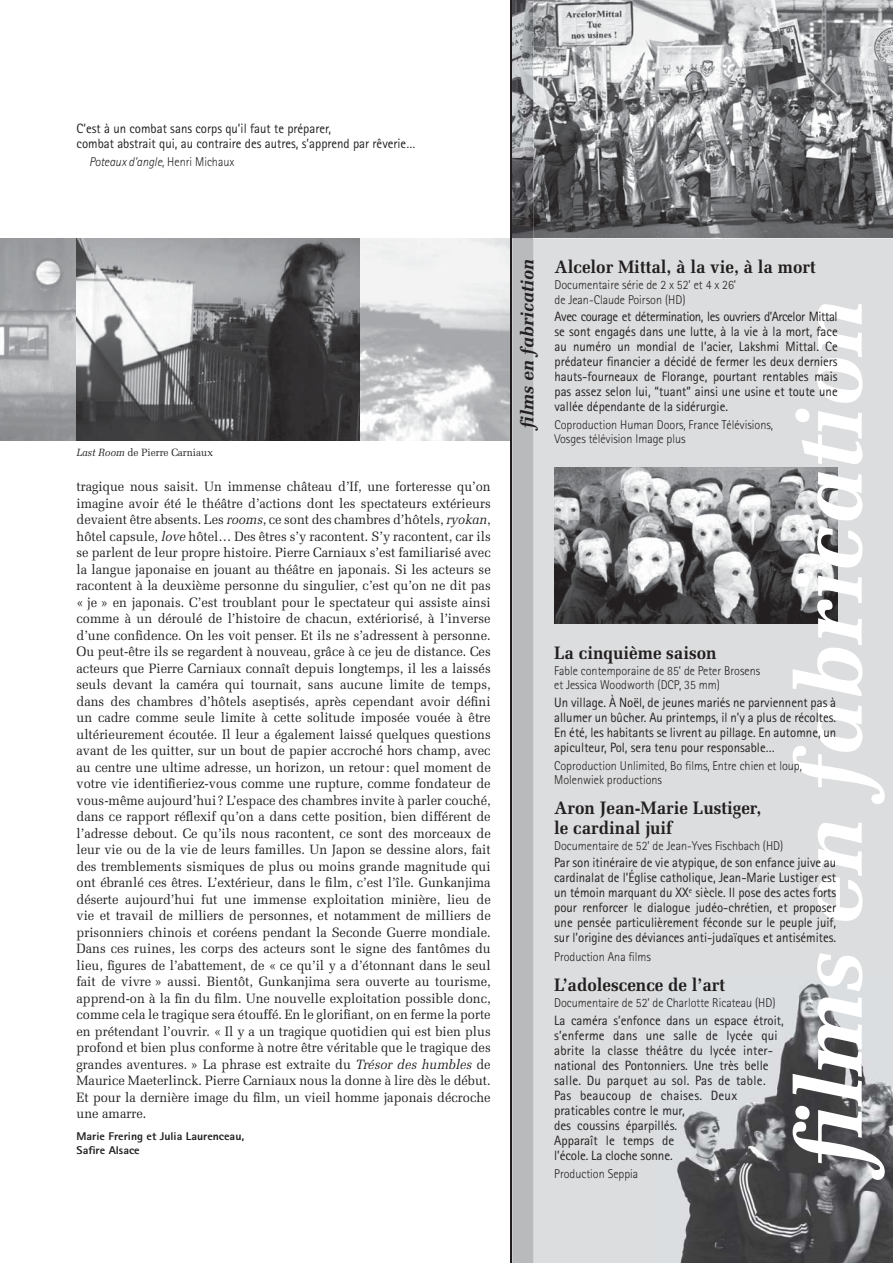
<style>
.page{position:relative;width:893px;height:1263px;background:#fff}
.page>*{position:absolute;margin:0;border:0;box-sizing:border-box;transform-origin:0 0}
.t1{font:italic 700 92.55px "Melior";color:#fff}
.t2{font:700 18px/19.5px "Melior";color:#231f20;scale:.95 1}
.t3{font:italic 700 18px "Melior";color:#231f20}
.t4{font:13.5px/16.5px "Melior";color:#231f20;text-align:justify;scale:.95 1}
.t5{font:13.5px/15px "Rotis Sans Serif";color:#231f20;text-align:justify;scale:.95 1}
.t6{font:300 12.75px/14.2px "Rotis Sans Serif";color:#231f20;scale:.95 1}
.t7{font:italic 300 12.75px "Rotis Sans Serif";color:#231f20;scale:.95 1}
.t8{font:800 11.25px/13.5px "Rotis Sans Serif";color:#231f20;scale:1.05 1}
.t9{font:10.5px "Melior";color:#231f20;scale:.95 1}
.s1{font-style:normal}
.s2{font-style:italic}
</style>
<div class="page">
<div style="left:513px;top:0;width:380px;height:1263px;background:#dcddde"></div>
<img style="left:554px;top:468px;width:283px;height:156px">
<img style="left:533px;top:0;width:360px;height:238px">
<img style="left:677px;top:981px;width:216px;height:282px">
<div style="left:512px;top:238px;width:21px;height:1025px;background:#b8babc"></div>
<img style="left:512px;top:0;width:21px;height:238px">
<img style="left:0;top:238px;width:77px;height:202px">
<img style="left:360px;top:238px;width:150px;height:202px">
<svg style="left:77px;top:238px;width:283px;height:202px"></svg>
<hr style="left:510px;top:0;width:2px;height:1263px;background:#231f20">
<p class="t5" style="left:77px;top:122px;width:358px">C’est à un combat sans corps qu’il faut te préparer,<br>combat abstrait qui, au contraire des autres, s’apprend par rêverie…</p>
<p class="t7" style="left:89px;top:157px;width:154px">Poteaux d’angle<span class="s1">, Henri Michaux</span></p>
<p class="t9" style="left:77px;top:449px;width:145px"><span class="s2">Last Room</span> de Pierre Carniaux</p>
<p class="t4" style="left:77px;top:480px;width:437px">tragique nous saisit. Un immense château d’If, une forteresse qu’on imagine avoir été le théâtre d’actions dont les spectateurs extérieurs devaient être absents. Les <span class="s2">rooms</span>, ce sont des chambres d’hôtels, <span class="s2">ryokan</span>, hôtel capsule, <span class="s2">love</span> hôtel… Des êtres s’y racontent. S’y racontent, car ils se parlent de leur propre histoire. Pierre Carniaux s’est familiarisé avec la langue japonaise en jouant au théâtre en japonais. Si les acteurs se racontent à la deuxième personne du singulier, c’est qu’on ne dit pas « je » en japonais. C’est troublant pour le spectateur qui assiste ainsi comme à un déroulé de l’histoire de chacun, extériorisé, à l’inverse d’une confidence. On les voit penser. Et ils ne s’adressent à personne.<br>Ou peut-être ils se regardent à nouveau, grâce à ce jeu de distance. Ces acteurs que Pierre Carniaux connaît depuis longtemps, il les a laissés seuls devant la caméra qui tournait, sans aucune limite de temps, dans des chambres d’hôtels aseptisés, après cependant avoir défini un cadre comme seule limite à cette solitude imposée vouée à être ultérieurement écoutée. Il leur a également laissé quelques questions avant de les quitter, sur un bout de papier accroché hors champ, avec au centre une ultime adresse, un horizon, un retour : quel moment de votre vie identifieriez-vous comme une rupture, comme fondateur de vous-même aujourd’hui ? L’espace des chambres invite à parler couché, dans ce rapport réflexif qu’on a dans cette position, bien différent de l’adresse debout. Ce qu’ils nous racontent, ce sont des morceaux de leur vie ou de la vie de leurs familles. Un Japon se dessine alors, fait des tremblements sismiques de plus ou moins grande magnitude qui ont ébranlé ces êtres. L’extérieur, dans le film, c’est l’île. Gunkanjima déserte aujourd’hui fut une immense exploitation minière, lieu de vie et travail de milliers de personnes, et notamment de milliers de prisonniers chinois et coréens pendant la Seconde Guerre mondiale.<br>Dans ces ruines, les corps des acteurs sont le signe des fantômes du lieu, figures de l’abattement, de « ce qu’il y a d’étonnant dans le seul fait de vivre » aussi. Bientôt, Gunkanjima sera ouverte au tourisme, apprend-on à la fin du film. Une nouvelle exploitation possible donc, comme cela le tragique sera étouffé. En le glorifiant, on en ferme la porte en prétendant l’ouvrir. « Il y a un tragique quotidien qui est bien plus profond et bien plus conforme à notre être véritable que le tragique des grandes aventures. » La phrase est extraite du <span class="s2">Trésor des humbles</span> de Maurice Maeterlinck. Pierre Carniaux nous la donne à lire dès le début.<br>Et pour la dernière image du film, un vieil homme japonais décroche une amarre.</p>
<p class="t8" style="left:77px;top:1131px;width:161px">Marie Frering et Julia Laurenceau,<br>Safire Alsace</p>
<h2 class="t3" style="left:520px;top:428px;width:170px;rotate:-90deg">films en fabrication</h2>
<h2 class="t2" style="left:554px;top:259px;width:277px">Alcelor Mittal, à la vie, à la mort</h2>
<p class="t6" style="left:554px;top:279px;width:193px">Documentaire série de 2 x 52’ et 4 x 26’ de Jean-Claude Poirson (HD)</p>
<p class="t5" style="left:554px;top:310px;width:300px">Avec courage et détermination, les ouvriers d’Arcelor Mittal se sont engagés dans une lutte, à la vie à la mort, face au numéro un mondial de l’acier, Lakshmi Mittal. Ce prédateur financier a décidé de fermer les deux derniers hauts-fourneaux de Florange, pourtant rentables mais pas assez selon lui, “tuant” ainsi une usine et toute une vallée dépendante de la sidérurgie.</p>
<p class="t6" style="left:554px;top:419px;width:231px">Coproduction Human Doors, France Télévisions,<br>Vosges télévision Image plus</p>
<h1 class="t1" style="left:793px;top:1166px;width:870px;rotate:-90deg">films en fabrication</h1>
<h2 class="t2" style="left:554px;top:645px;width:172px">La cinquième saison</h2>
<p class="t6" style="left:554px;top:665px;width:218px">Fable contemporaine de 85’ de Peter Brosens et Jessica Woodworth (DCP, 35 mm)</p>
<p class="t5" style="left:554px;top:696px;width:298px">Un village. À Noël, de jeunes mariés ne parviennent pas à allumer un bûcher. Au printemps, il n’y a plus de récoltes.<br>En été, les habitants se livrent au pillage. En automne, un apiculteur, Pol, sera tenu pour responsable…</p>
<p class="t6" style="left:554px;top:760px;width:262px">Coproduction Unlimited, Bo films, Entre chien et loup,<br>Molenwiek productions</p>
<h2 class="t2" style="left:554px;top:800px;width:219px">Aron Jean-Marie Lustiger, le cardinal juif</h2>
<p class="t6" style="left:554px;top:840px;width:243px">Documentaire de 52’ de Jean-Yves Fischbach (HD)</p>
<p class="t5" style="left:554px;top:857px;width:298px">Par son itinéraire de vie atypique, de son enfance juive au cardinalat de l’Église catholique, Jean-Marie Lustiger est un témoin marquant du XX<sup>e</sup> siècle. Il pose des actes forts pour renforcer le dialogue judéo-chrétien, et proposer une pensée particulièrement féconde sur le peuple juif, sur l’origine des déviances anti-judaïques et antisémites.</p>
<p class="t6" style="left:554px;top:951px;width:103px">Production Ana films</p>
<h2 class="t2" style="left:554px;top:977px;width:181px">L’adolescence de l’art</h2>
<p class="t6" style="left:554px;top:997px;width:235px">Documentaire de 52’ de Charlotte Ricateau (HD)</p>
<p class="t5" style="left:554px;top:1014px;width:243px;text-align:left">La caméra s’enfonce dans un espace étroit, s’enferme dans une salle de lycée qui abrite la classe théâtre du lycée inter&shy;national des Pontonniers. Une très belle salle. Du parquet au sol. Pas de table.<br>Pas beaucoup de chaises. Deux praticables contre le mur,<br>des coussins épar pillés.<br>Apparaît le temps de<br>l’école. La cloche sonne.</p>
<p class="t6" style="left:554px;top:1168px;width:90px">Production Seppia</p>
</div>
